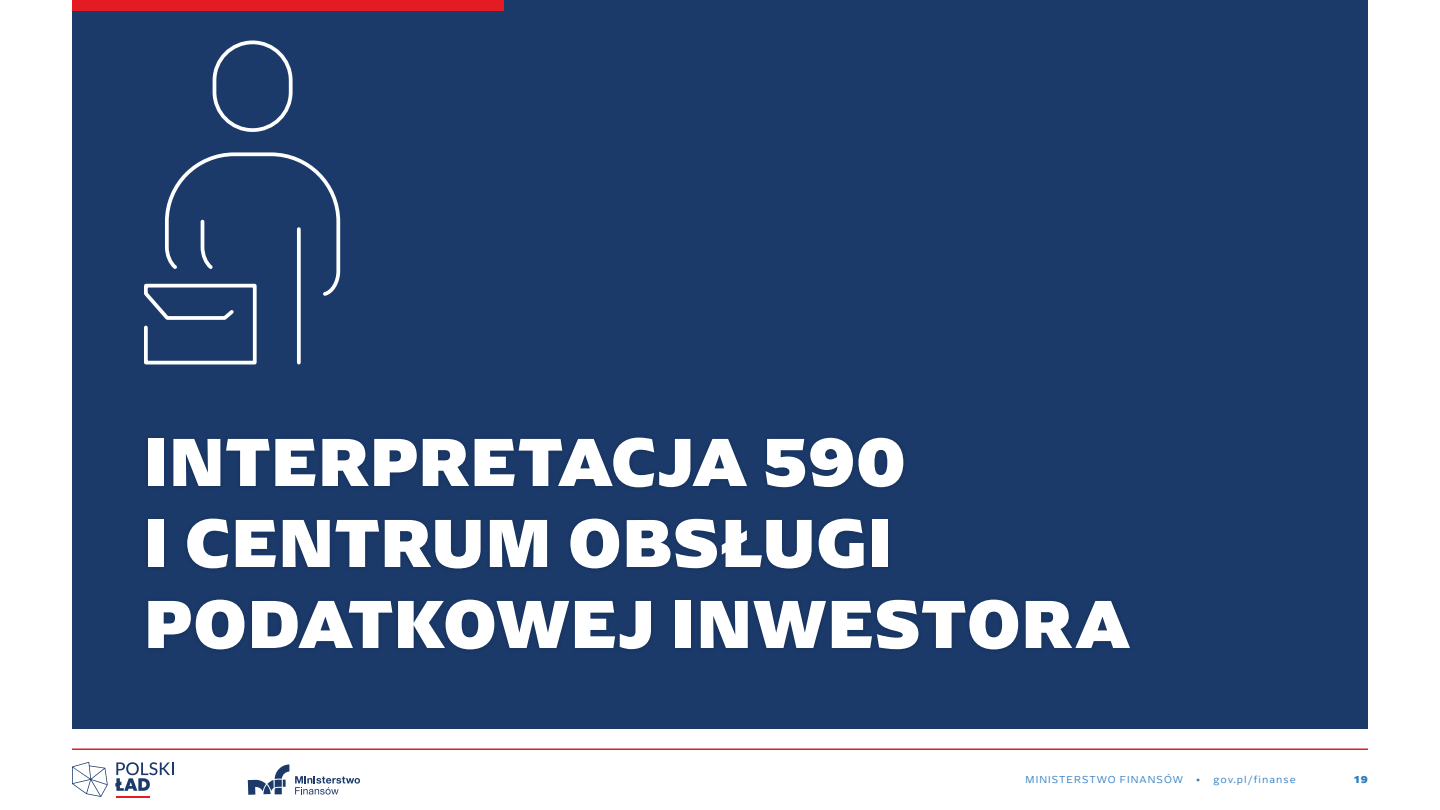
<style>
.page{position:relative;width:1440px;height:810px;background:#fff}
.page>*{position:absolute;margin:0;border:0;box-sizing:border-box;transform-origin:0 0}
.t1{font:800 70.88px/81px "Arpona Sans";letter-spacing:.01em;color:#fff}
.t2{font:300 10.5px "Arpona Sans";letter-spacing:.1em;color:#2f7dc1}
.t3{font:800 10.5px "Arpona Sans";color:#2f7dc1}
</style>
<div class="page">
<div style="left:72px;top:0;width:1296px;height:729px;background:#1b3a6a"></div>
<hr style="left:72px;top:748px;width:1296px;height:2px;background:#e31c24">
<svg style="left:295px;top:776px;width:65px;height:19px"></svg>
<svg style="left:248px;top:764px;width:41px;height:31px"></svg>
<hr style="left:116px;top:796px;width:34px;height:1px;background:#e31c24">
<svg style="left:115px;top:762px;width:58px;height:29px"></svg>
<svg style="left:72px;top:762px;width:36px;height:35px"></svg>
<div style="left:143px;top:433px;width:991px;height:221px;background:#000;opacity:.2"></div>
<div style="left:72px;top:0;width:432px;height:10px;background:#e31c24"></div>
<svg style="left:144px;top:40px;width:197px;height:325px"></svg>
<p class="t1" style="left:144px;top:421px;width:987px">INTERPRETACJA 590<br>I CENTRUM OBSŁUGI<br>PODATKOWEJ INWESTORA</p>
<p class="t2" style="left:1026px;top:773px;width:272px">MINISTERSTWO FINANSÓW • gov.pl/finanse</p>
<p class="t3" style="left:1354px;top:773px;width:15px">19</p>
</div>
